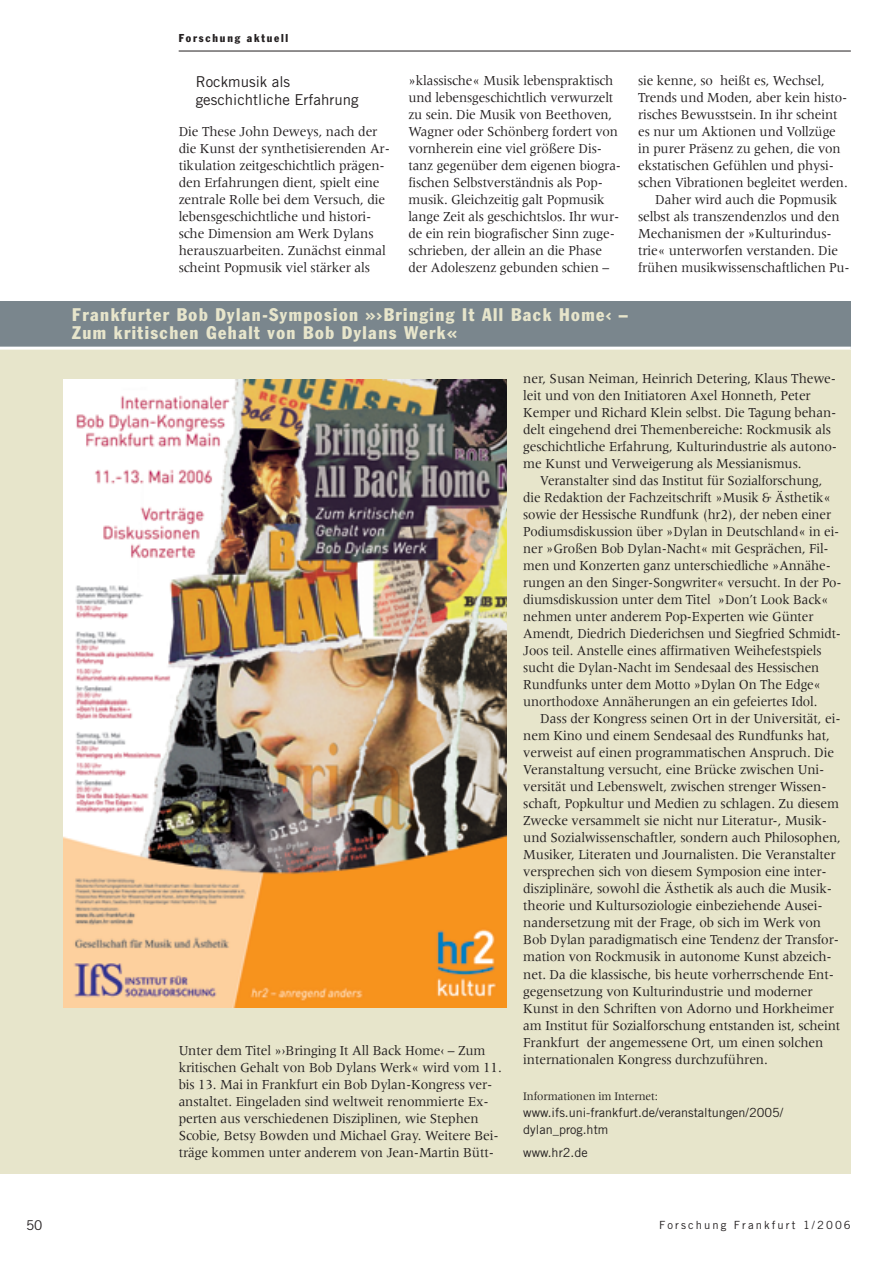
<style>
.page{position:relative;width:893px;height:1263px;background:#fff}
.page>*{position:absolute;margin:0;border:0;box-sizing:border-box;transform-origin:0 0}
.t1{font:condensed 18px/18px "Franklin Gothic";letter-spacing:.08em;color:#e7e5cb}
.t2{font:15px/18px "Trade Gothic";color:#231f20}
.t3{font:14.25px/17px "Meridien";letter-spacing:-.01em;color:#231f20;scale:.95 1}
.t4{font:14.25px/17px "Meridien";letter-spacing:-.01em;color:#231f20;scale:.93 1}
.t5{font:14.25px "Meridien";letter-spacing:-.01em;color:#231f20;scale:.94 1}
.t6{font:13.5px "Trade Gothic";color:#231f20}
.t7{font:12.6px/17px "Trade Gothic";color:#231f20}
.t8{font:12px "Meridien";letter-spacing:-.01em;color:#231f20;scale:.95 1}
.t9{font:11.25px "Trade Gothic";letter-spacing:.185em;color:#231f20}
.t10{font:condensed 11.25px "Franklin Gothic";letter-spacing:.16em;color:#231f20}
</style>
<div class="page">
<div style="left:0;top:340px;width:850px;height:833px;background:#e7e5cb"></div>
<div style="left:0;top:301px;width:850px;height:47px;background:#7a868d"></div>
<hr style="left:0;top:347px;width:850px;height:3px;background:#fff">
<hr style="left:179px;top:51px;width:671px;height:1px;background:#231f20">
<img style="left:64px;top:380px;width:442px;height:627px">
<p class="t10" style="left:179px;top:34px;width:111px">Forschung aktuell</p>
<p class="t2" style="left:196px;top:74px;width:164px">Rockmusik als geschichtliche Erfahrung</p>
<p class="t3" style="left:179px;top:124px;width:224px">Die These John Deweys, nach der die Kunst der synthetisierenden Ar&shy;tikulation zeitgeschichtlich prägen&shy;den Erfahrungen dient, spielt eine zentrale Rolle bei dem Versuch, die lebensgeschichtliche und histori&shy;sche Dimension am Werk Dylans herauszuarbeiten. Zunächst einmal scheint Popmusik viel stärker als</p>
<p class="t3" style="left:408px;top:73px;width:225px">»klassische« Musik lebenspraktisch und lebensgeschichtlich verwurzelt zu sein. Die Musik von Beethoven, Wagner oder Schönberg fordert von vornherein eine viel größere Dis&shy;tanz gegenüber dem eigenen biogra&shy;fischen Selbstverständnis als Pop&shy;musik. Gleichzeitig galt Popmusik lange Zeit als geschichtslos. Ihr wur&shy;de ein rein biografischer Sinn zuge&shy;schrieben, der allein an die Phase der Adoleszenz gebunden schien –</p>
<p class="t5" style="left:638px;top:75px;width:200px">sie kenne, so heißt es, Wechsel,</p>
<p class="t5" style="left:638px;top:92px;width:224px">Trends und Moden, aber kein histo-</p>
<p class="t5" style="left:638px;top:109px;width:214px">risches Bewusstsein. In ihr scheint</p>
<p class="t5" style="left:638px;top:126px;width:212px">es nur um Aktionen und Vollzüge</p>
<p class="t5" style="left:638px;top:143px;width:217px">in purer Präsenz zu gehen, die von</p>
<p class="t5" style="left:638px;top:160px;width:210px">ekstatischen Gefühlen und physi-</p>
<p class="t5" style="left:638px;top:177px;width:224px">schen Vibrationen begleitet werden.</p>
<p class="t3" style="left:655px;top:192px;width:193px">Daher wird auch die Popmusik</p>
<p class="t3" style="left:638px;top:209px;width:214px">selbst als transzendenzlos und den</p>
<p class="t3" style="left:638px;top:226px;width:205px">Mechanismen der »Kulturindus-</p>
<p class="t3" style="left:638px;top:243px;width:212px">trie« unterworfen verstanden. Die</p>
<p class="t5" style="left:638px;top:262px;width:227px">frühen musikwissenschaftlichen Pu-</p>
<p class="t1" style="left:72px;top:307px;width:557px">Frankfurter Bob Dylan-Symposion »›Bringing It All Back Home‹ –<br>Zum kritischen Gehalt von Bob Dylans Werk«</p>
<p class="t3" style="left:179px;top:1043px;width:341px">Unter dem Titel »›Bringing It All Back Home‹ – Zum kritischen Gehalt von Bob Dylans Werk« wird vom 11. bis 13. Mai in Frankfurt ein Bob Dylan-Kongress ver&shy;anstaltet. Eingeladen sind weltweit renommierte Ex&shy;perten aus verschiedenen Disziplinen, wie Stephen Scobie, Betsy Bowden und Michael Gray. Weitere Bei&shy;träge kommen unter anderem von Jean-Martin Bütt-</p>
<p class="t3" style="left:523px;top:371px;width:332px">ner, Susan Neiman, Heinrich Detering, Klaus Thewe&shy;leit und von den Initiatoren Axel Honneth, Peter Kemper und Richard Klein selbst. Die Tagung behan&shy;delt eingehend drei Themenbereiche: Rockmusik als geschichtliche Erfahrung, Kulturindustrie als autono&shy;me Kunst und Verweigerung als Messianismus.</p>
<p class="t4" style="left:523px;top:473px;width:344px;text-indent:17px">Veranstalter sind das Institut für Sozialforschung, die Redaktion der Fachzeitschrift »Musik &amp; Ästhetik« sowie der Hessische Rundfunk (hr2), der neben einer Podiumsdiskussion über »Dylan in Deutschland« in ei&shy;ner »Großen Bob Dylan-Nacht« mit Gesprächen, Fil&shy;men und Konzerten ganz unterschiedliche »Annähe&shy;rungen an den Singer-Songwriter« versucht. In der Po&shy;diumsdiskussion unter dem Titel »Don’t Look Back« nehmen unter anderem Pop-Experten wie Günter Amendt, Diedrich Diederichsen und Siegfried Schmidt-Joos teil. Anstelle eines affirmativen Weihefestspiels sucht die Dylan-Nacht im Sendesaal des Hessischen Rundfunks unter dem Motto »Dylan On The Edge« unorthodoxe Annäherungen an ein gefeiertes Idol.</p>
<p class="t3" style="left:523px;top:711px;width:336px;text-indent:17px">Dass der Kongress seinen Ort in der Universität, ei&shy;nem Kino und einem Sendesaal des Rundfunks hat, verweist auf einen programmatischen Anspruch. Die Veranstaltung versucht, eine Brücke zwischen Uni&shy;versität und Lebenswelt, zwischen strenger Wissen&shy;schaft, Popkultur und Medien zu schlagen. Zu diesem Zwecke versammelt sie nicht nur Literatur-, Musik&shy;und Sozialwissenschaftler, sondern auch Philosophen, Musiker, Literaten und Journalisten. Die Veranstalter versprechen sich von diesem Symposion eine inter&shy;disziplinäre, sowohl die Ästhetik als auch die Musik&shy;theorie und Kultursoziologie einbeziehende Ausei&shy;nandersetzung mit der Frage, ob sich im Werk von Bob Dylan paradigmatisch eine Tendenz der Transfor&shy;mation von Rockmusik in autonome Kunst abzeich&shy;net. Da die klassische, bis heute vorherrschende Ent&shy;gegensetzung von Kulturindustrie und moderner Kunst in den Schriften von Adorno und Horkheimer am Institut für Sozialforschung entstanden ist, scheint Frankfurt der angemessene Ort, um einen solchen internationalen Kongress durchzuführen.</p>
<p class="t8" style="left:523px;top:1092px;width:143px">Informationen im Internet:</p>
<p class="t7" style="left:523px;top:1105px;width:261px">www.ifs.uni-frankfurt.de/veranstaltungen/2005/ dylan_prog.htm</p>
<p class="t7" style="left:523px;top:1145px;width:66px">www.hr2.de</p>
<p class="t6" style="left:26px;top:1220px;width:18px">50</p>
<p class="t9" style="left:659px;top:1221px;width:193px">Forschung Frankfurt 1/2006</p>
</div>
